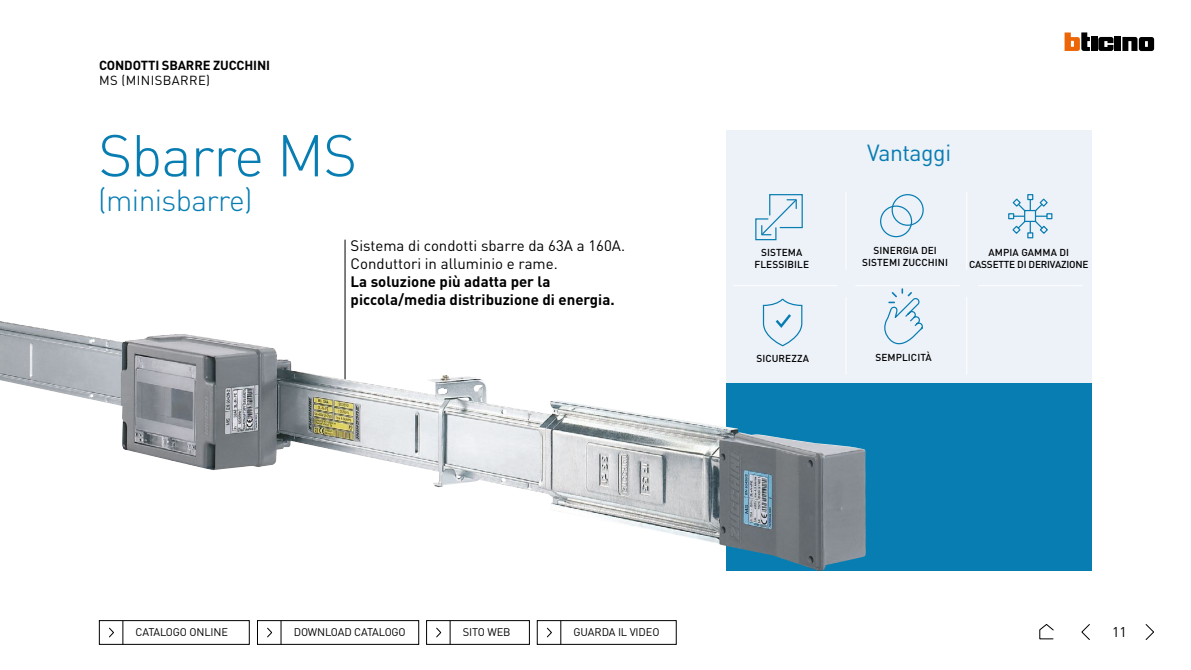
<style>
.page{position:relative;width:1191px;height:670px;background:#fff}
.page>*{position:absolute;margin:0;border:0;box-sizing:border-box;transform-origin:0 0}
.t1{font:300 58px "DIN Pro";letter-spacing:-.02em;color:#077db2}
.t2{font:300 30px "DIN Pro";letter-spacing:-.02em;color:#077db2}
.t3{font:23px "DIN Pro";letter-spacing:-.02em;color:#077db2}
.t4{font:15px/18px "DIN Pro";color:#000}
.t5{font:700 15px/18px "DIN Pro";color:#000}
.t6{font:14px "DIN Pro";color:#000}
.t7{font:700 13px "DIN Pro";letter-spacing:-.01em;color:#000}
.t8{font:13px "DIN Pro";letter-spacing:.03em;color:#000}
.t9{font:11px "DIN Pro";letter-spacing:-.01em;color:#000}
.t10{font:500 10px/12px "DIN Pro";letter-spacing:.01em;color:#000;text-align:center}
.t11{font:500 10px/12px "DIN Pro";letter-spacing:-.02em;color:#000;text-align:center}
</style>
<div class="page">
<div style="left:726px;top:130px;width:365px;height:261px;background:#edf1f8"></div>
<div style="left:726px;top:383px;width:365px;height:187px;background:#077db2"></div>
<svg style="left:884px;top:288px;width:39px;height:57px"></svg>
<svg style="left:755px;top:194px;width:48px;height:47px"></svg>
<hr style="left:733px;top:285px;width:104px;height:1px;background:#fff">
<hr style="left:855px;top:285px;width:104px;height:1px;background:#fff">
<hr style="left:978px;top:285px;width:104px;height:1px;background:#fff">
<hr style="left:845px;top:192px;width:1px;height:77px;background:#fff">
<hr style="left:845px;top:297px;width:1px;height:77px;background:#fff">
<hr style="left:966px;top:192px;width:1px;height:77px;background:#fff">
<hr style="left:966px;top:297px;width:1px;height:77px;background:#fff">
<div style="left:1091px;top:37px;width:6px;height:14px;background:#000"></div>
<div style="left:1114px;top:37px;width:7px;height:14px;background:#000"></div>
<svg style="left:1098px;top:37px;width:15px;height:14px"></svg>
<svg style="left:1122px;top:37px;width:32px;height:14px"></svg>
<svg style="left:1064px;top:32px;width:26px;height:19px"></svg>
<hr style="left:344px;top:240px;width:1px;height:177px;background:#000">
<img style="left:0;top:320px;width:865px;height:251px">
<svg style="left:762px;top:298px;width:41px;height:49px"></svg>
<div style="left:880px;top:205px;width:32px;height:32px;border:1px solid #077db2;border-radius:50%"></div>
<div style="left:891px;top:194px;width:32px;height:32px;border:1px solid #077db2;border-radius:50%"></div>
<svg style="left:1008px;top:194px;width:44px;height:44px"></svg>
<div style="left:99px;top:620px;width:150px;height:24px;border:1px solid #000"></div>
<svg style="left:109px;top:627px;width:5px;height:10px"></svg>
<svg style="left:123px;top:621px;width:1px;height:23px"></svg>
<div style="left:257px;top:620px;width:162px;height:24px;border:1px solid #000"></div>
<svg style="left:267px;top:627px;width:5px;height:10px"></svg>
<svg style="left:281px;top:621px;width:1px;height:23px"></svg>
<div style="left:426px;top:620px;width:103px;height:24px;border:1px solid #000"></div>
<svg style="left:436px;top:627px;width:5px;height:10px"></svg>
<svg style="left:450px;top:621px;width:1px;height:23px"></svg>
<div style="left:537px;top:620px;width:139px;height:24px;border:1px solid #000"></div>
<svg style="left:546px;top:627px;width:6px;height:10px"></svg>
<svg style="left:560px;top:621px;width:1px;height:23px"></svg>
<svg style="left:1145px;top:624px;width:9px;height:16px"></svg>
<svg style="left:1081px;top:624px;width:9px;height:16px"></svg>
<svg style="left:1039px;top:624px;width:15px;height:16px"></svg>
<h3 class="t7" style="left:99px;top:54px;width:172px">CONDOTTI SBARRE ZUCCHINI</h3>
<h3 class="t8" style="left:99px;top:70px;width:112px">MS (MINISBARRE)</h3>
<h1 class="t1" style="left:98px;top:111px;width:260px">Sbarre MS</h1>
<h2 class="t2" style="left:98px;top:177px;width:156px">(minisbarre)</h2>
<h3 class="t4" style="left:350px;top:235px;width:276px">Sistema di condotti sbarre da 63A a 160A.<br>Conduttori in alluminio e rame.</h3>
<h3 class="t5" style="left:350px;top:271px;width:265px">La soluzione più adatta per la piccola/media distribuzione di energia.</h3>
<p class="t10" style="left:754px;top:245px;width:56px">SISTEMA<br>FLESSIBILE</p>
<p class="t10" style="left:756px;top:351px;width:54px">SICUREZZA</p>
<h3 class="t3" style="left:867px;top:134px;width:85px">Vantaggi</h3>
<p class="t10" style="left:862px;top:244px;width:87px">SINERGIA DEI<br>SISTEMI ZUCCHINI</p>
<p class="t11" style="left:969px;top:245px;width:121px">AMPIA GAMMA DI<br>CASSETTE DI DERIVAZIONE</p>
<p class="t10" style="left:875px;top:350px;width:58px">SEMPLICITÀ</p>
<p class="t9" style="left:136px;top:624px;width:94px">CATALOGO ONLINE</p>
<p class="t9" style="left:294px;top:624px;width:113px">DOWNLOAD CATALOGO</p>
<p class="t9" style="left:463px;top:624px;width:49px">SITO WEB</p>
<p class="t9" style="left:573px;top:624px;width:87px">GUARDA IL VIDEO</p>
<h3 class="t6" style="left:1112px;top:621px;width:16px">11</h3>
</div>
